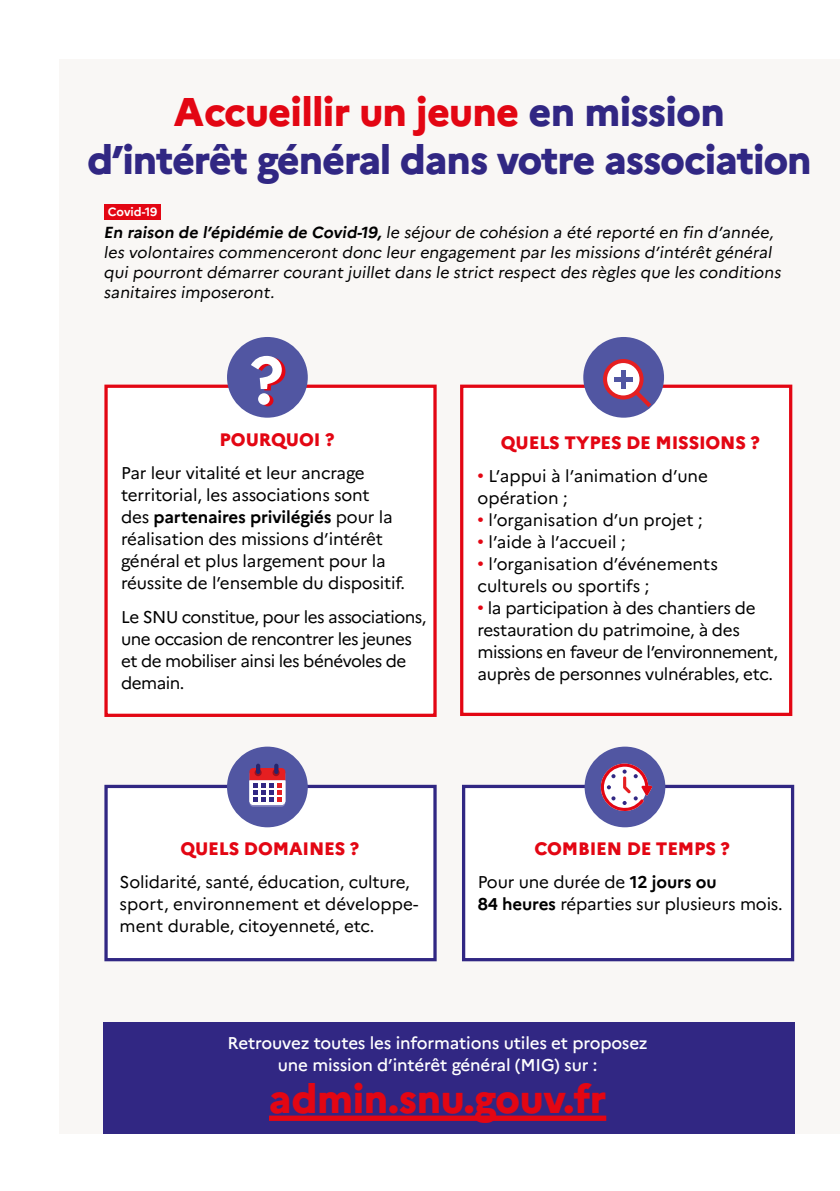
<style>
.page{position:relative;width:840px;height:1191px;background:#fff}
.page>*{position:absolute;margin:0;border:0;box-sizing:border-box;transform-origin:0 0}
.t1{font:800 40px/48px "Marianne";letter-spacing:-.03em;color:#312783;text-align:center}
.t2{font:800 40px "Marianne";letter-spacing:-.01em;color:#e30613}
.t3{font:800 18px "Marianne";letter-spacing:-.01em;color:#e30613}
.t4{font:17px/22px "Marianne";letter-spacing:-.01em;color:#000}
.t5{font:17px/22px "Marianne";letter-spacing:-.03em;color:#000}
.t6{font:500 17px/22px "Marianne";letter-spacing:-.01em;color:#fff;text-align:center}
.t7{font:16px/20px "Marianne";color:#000}
.t8{font:700 12px "Marianne";color:#fff}
.s1{color:#e30613}
.s2{font-weight:700}
.s3{font-size:18px;color:#e30613}
</style>
<div class="page">
<div style="left:59px;top:60px;width:780px;height:1074px;background:#f9f7f5"></div>
<div style="left:104px;top:785px;width:332px;height:176px;background:#fff;border:3px solid #312783"></div>
<div style="left:461px;top:785px;width:332px;height:176px;background:#fff;border:3px solid #312783"></div>
<div style="left:104px;top:384px;width:332px;height:333px;background:#fff;border:3px solid #e30613"></div>
<div style="left:460px;top:384px;width:331px;height:332px;background:#fff;border:3px solid #e30613"></div>
<div style="left:227px;top:746px;width:80px;height:81px;background:#5156a2;border-radius:50%"></div>
<div style="left:249px;top:770px;width:36px;height:36px;background:#8585c0;border-radius:4px"></div>
<svg style="left:256px;top:763px;width:4px;height:11px"></svg>
<svg style="left:274px;top:763px;width:4px;height:11px"></svg>
<svg style="left:249px;top:768px;width:36px;height:37px"></svg>
<div style="left:584px;top:746px;width:81px;height:81px;background:#5156a2;border-radius:50%"></div>
<div style="left:227px;top:337px;width:80px;height:81px;background:#5156a2;border-radius:50%"></div>
<div style="left:583px;top:337px;width:80px;height:81px;background:#5156a2;border-radius:50%"></div>
<svg style="left:251px;top:356px;width:34px;height:50px"></svg>
<svg style="left:600px;top:763px;width:52px;height:48px"></svg>
<svg style="left:603px;top:359px;width:48px;height:48px"></svg>
<hr style="left:621px;top:370px;width:4px;height:18px;background:#5156a2">
<hr style="left:613px;top:377px;width:19px;height:4px;background:#5156a2">
<div style="left:103px;top:1022px;width:691px;height:111px;background:#312783"></div>
<div style="left:269px;top:1115px;width:337px;height:6px;background:#e30613"></div>
<div style="left:104px;top:204px;width:56px;height:15px;background:#e30613"></div>
<h1 class="t1" style="left:87px;top:88px;width:725px"><span class="s1">Accueillir un jeune</span> en mission<br>d’intérêt général dans votre association</h1>
<p class="t8" style="left:108px;top:204px;width:51px">Covid-19</p>
<p class="t7" style="left:103px;top:222px;width:681px"><span class="s2">En raison de l’épidémie de Covid-19,</span> le séjour de cohésion a été reporté en fin d’année, les volontaires commenceront donc leur engagement par les missions d’intérêt général qui pourront démarrer courant juillet dans le strict respect des règles que les conditions sanitaires imposeront.</p>
<p class="t3" style="left:219px;top:428px;width:116px">POURQUOI ?</p>
<p class="t4" style="left:121px;top:462px;width:285px">Par leur vitalité et leur ancrage territorial, les associations sont<br>des <span class="s2">partenaires privilégiés</span> pour la réalisation des missions d’intérêt général et plus largement pour la réussite de l’ensemble du dispositif.</p>
<p class="t5" style="left:121px;top:605px;width:306px">Le SNU constitue, pour les associations, une occasion de rencontrer les jeunes et de mobiliser ainsi les bénévoles de demain.</p>
<p class="t3" style="left:500px;top:431px;width:260px">QUELS TYPES DE MISSIONS ?</p>
<p class="t4" style="left:477px;top:465px;width:232px"><span class="s3">•</span> L’appui à l’animation d’une opération ;</p>
<p class="t4" style="left:477px;top:509px;width:226px"><span class="s3">•</span> l’organisation d’un projet ;</p>
<p class="t4" style="left:477px;top:531px;width:150px"><span class="s3">•</span> l’aide à l’accueil ;</p>
<p class="t4" style="left:477px;top:553px;width:242px"><span class="s3">•</span> l’organisation d’événements culturels ou sportifs ;</p>
<p class="t4" style="left:477px;top:597px;width:302px"><span class="s3">•</span> la participation à des chantiers de restauration du patrimoine, à des missions en faveur de l’environnement, auprès de personnes vulnérables, etc.</p>
<p class="t3" style="left:180px;top:837px;width:180px">QUELS DOMAINES ?</p>
<p class="t4" style="left:120px;top:871px;width:300px">Solidarité, santé, éducation, culture, sport, environnement et développe&shy;ment durable, citoyenneté, etc.</p>
<p class="t3" style="left:534px;top:837px;width:197px">COMBIEN DE TEMPS ?</p>
<p class="t4" style="left:477px;top:871px;width:306px">Pour une durée de <span class="s2">12 jours ou<br>84 heures</span> réparties sur plusieurs mois.</p>
<p class="t6" style="left:227px;top:1032px;width:421px">Retrouvez toutes les informations utiles et proposez une mission d’intérêt général (MIG) sur :</p>
<h1 class="t2" style="left:269px;top:1074px;width:338px">admin.snu.gouv.fr</h1>
</div>
